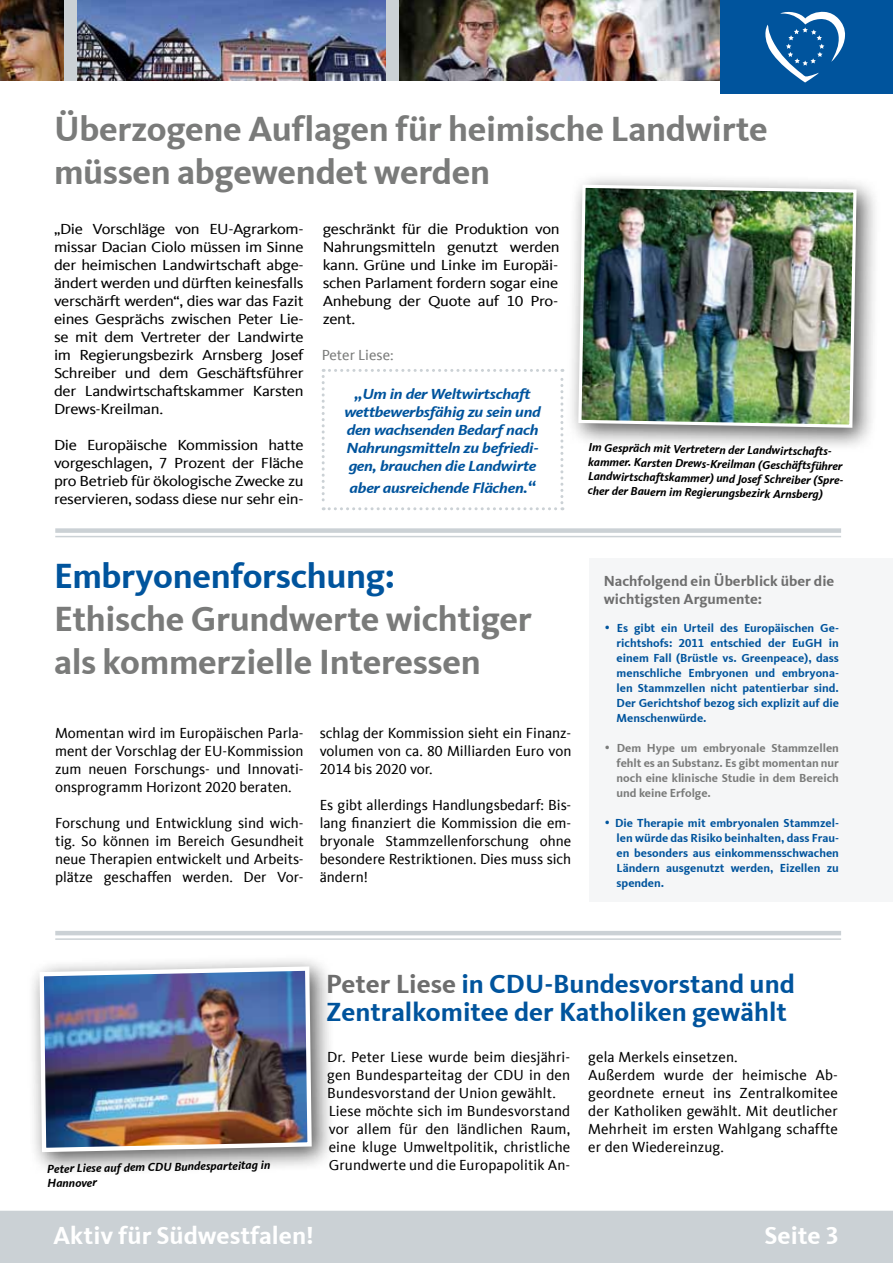
<style>
.page{position:relative;width:893px;height:1263px;background:#fff}
.page>*{position:absolute;margin:0;border:0;box-sizing:border-box;transform-origin:0 0}
.t1{font:700 36px/43.2px "CDU Kievit Tab";letter-spacing:-.01em;color:#7a7b7a}
.t2{font:700 36px "CDU Kievit Tab";letter-spacing:-.01em;color:#00549d}
.t3{font:700 27px/28.5px "CDU Kievit Tab";color:#00549d}
.t4{font:700 25.35px "CDU Kievit Tab";color:#fff}
.t5{font:15px/18px "CDU Kievit Tab";letter-spacing:.005em;color:#000;text-align:justify}
.t6{font:15px/18px "CDU Kievit Tab";letter-spacing:.005em;color:#000;text-align:justify;scale:1.1 1}
.t7{font:italic 700 15px/18px "CDU Kievit Tab";letter-spacing:-.02em;color:#00549d;text-align:center;scale:1.1 1}
.t8{font:700 15px/18px "CDU Kievit Tab";color:#6e6e6e}
.t9{font:15px "CDU Kievit Tab";color:#7a7b7a}
.t10{font:700 12px/15px "CDU Kievit Tab";color:#00549d;text-align:justify}
.t11{font:italic 700 12px/14.4px "CDU Kievit Tab";color:#000}
.t12{font:700 12px/15px "CDU Kievit Tab";color:#7a7b7a;text-align:justify}
.s1{font-size:18px}
.s2{font-family:"Avant Garde IT Cby BT";font-weight:400}
.s3{color:#6e6e6e}
</style>
<div class="page">
<div style="left:0;top:1209px;width:893px;height:54px;background:#cbd1d5"></div>
<img style="left:77px;top:0;width:309px;height:81px">
<div style="left:589px;top:558px;width:304px;height:344px;background:#f5f6f7"></div>
<img style="left:399px;top:0;width:321px;height:81px">
<div style="left:55px;top:528px;width:786px;height:5px;background:#cbd1d5"></div>
<hr style="left:55px;top:536px;width:786px;height:1px;background:#cbd1d5">
<svg style="left:55px;top:935px;width:786px;height:1px"></svg>
<hr style="left:55px;top:931px;width:786px;height:4px;background:#cbd1d5">
<hr style="left:55px;top:938px;width:786px;height:2px;background:#cbd1d5">
<div style="left:27px;top:954px;width:309px;height:222px;background:#000;opacity:.65"></div>
<img style="left:37px;top:964px;width:277px;height:190px">
<hr style="left:0;top:1208px;width:893px;height:3px;background:#fff">
<div style="left:566px;top:172px;width:315px;height:280px;background:#000;opacity:.65"></div>
<img style="left:577px;top:183px;width:281px;height:246px">
<svg style="left:322px;top:369px;width:241px;height:141px"></svg>
<div style="left:720px;top:0;width:173px;height:94px;background:#00549d"></div>
<svg style="left:765px;top:11px;width:80px;height:72px"></svg>
<img style="left:0;top:0;width:64px;height:81px">
<div style="left:64px;top:0;width:13px;height:81px;background:#cbd1d5"></div>
<div style="left:386px;top:0;width:13px;height:81px;background:#cbd1d5"></div>
<h1 class="t1" style="left:54px;top:107px;width:715px">Überzogene Auflagen für heimische Landwirte müssen abgewendet werden</h1>
<p class="t6" style="left:54px;top:220px;width:228px">„Die Vorschläge von EU-Agrarkom&shy;missar Dacian Ciolo müssen im Sinne der heimischen Landwirtschaft abge&shy;ändert werden und dürften keinesfalls verschärft werden“, dies war das Fazit eines Gesprächs zwischen Peter Lie&shy;se mit dem Vertreter der Landwirte im Regierungsbezirk Arnsberg Josef Schreiber und dem Geschäftsführer der Landwirtschaftskammer Karsten Drews-Kreilman.</p>
<p class="t6" style="left:54px;top:436px;width:228px">Die Europäische Kommission hatte vorgeschlagen, 7 Prozent der Fläche pro Betrieb für ökologische Zwecke zu reservieren, sodass diese nur sehr ein-</p>
<p class="t6" style="left:323px;top:220px;width:217px">geschränkt für die Produktion von Nahrungsmitteln genutzt werden kann. Grüne und Linke im Europäi&shy;schen Parlament fordern sogar eine Anhebung der Quote auf 10 Pro&shy;zent.</p>
<p class="t9" style="left:322px;top:347px;width:74px">Peter Liese:</p>
<p class="t7" style="left:344px;top:385px;width:180px"><span class="s1">„</span>Um in der Weltwirtschaft wettbewerbsfähig zu sein und den wachsenden Bedarf nach<br>Nahrungsmitteln zu befriedi&shy;gen, brauchen die Landwirte</p>
<p class="t7" style="left:350px;top:479px;width:171px">aber ausreichende Flächen.<span class="s1">“</span></p>
<p class="t11" style="left:589px;top:440px;width:259px;rotate:1deg">Im Gespräch mit Vertretern der Landwirtschafts&shy;kammer. Karsten Drews-Kreilman (Geschäftsführer Landwirtschaftskammer) und Josef Schreiber (Spre&shy;cher der Bauern im Regierungsbezirk Arnsberg)</p>
<h1 class="t2" style="left:54px;top:554px;width:343px">Embryonenforschung:</h1>
<h1 class="t1" style="left:54px;top:597px;width:479px">Ethische Grundwerte wichtiger als kommerzielle Interessen</h1>
<p class="t5" style="left:55px;top:724px;width:250px">Momentan wird im Europäischen Parla&shy;ment der Vorschlag der EU-Kommission zum neuen Forschungs- und Innovati&shy;onsprogramm Horizont 2020 beraten.</p>
<p class="t5" style="left:55px;top:814px;width:250px">Forschung und Entwicklung sind wich&shy;tig. So können im Bereich Gesundheit neue Therapien entwickelt und Arbeits&shy;plätze geschaffen werden. Der Vor-</p>
<p class="t5" style="left:320px;top:724px;width:253px">schlag der Kommission sieht ein Finanz&shy;volumen von ca. 80 Milliarden Euro von 2014 bis 2020 vor.</p>
<p class="t5" style="left:320px;top:796px;width:253px">Es gibt allerdings Handlungsbedarf: Bis&shy;lang finanziert die Kommission die em&shy;bryonale Stammzellenforschung ohne besondere Restriktionen. Dies muss sich ändern!</p>
<p class="t8" style="left:604px;top:572px;width:232px">Nachfolgend ein Überblick über die wichtigsten Argumente:</p>
<p class="t10" style="left:617px;top:620px;width:224px;text-indent:-13px"><span class="s2">•</span> Es gibt ein Urteil des Europäischen Ge&shy;richtshofs: 2011 entschied der EuGH in einem Fall (Brüstle vs. Greenpeace), dass menschliche Embryonen und embryona&shy;len Stammzellen nicht patentierbar sind.<br>Der Gerichtshof bezog sich explizit auf die Menschenwürde.</p>
<p class="t12" style="left:617px;top:740px;width:224px;text-indent:-13px"><span class="s2">•</span> Dem Hype um embryonale Stammzellen fehlt es an Substanz. Es gibt momentan nur noch eine klinische Studie in dem Bereich und keine Erfolge.</p>
<p class="t10" style="left:617px;top:815px;width:224px;text-indent:-13px"><span class="s2">•</span> Die Therapie mit embryonalen Stammzel&shy;len würde das Risiko beinhalten, dass Frau&shy;en besonders aus einkommensschwachen Ländern ausgenutzt werden, Eizellen zu spenden.</p>
<p class="t11" style="left:47px;top:1161px;width:225px;rotate:-1deg">Peter Liese auf dem CDU Bundesparteitag in<br>Hannover</p>
<h2 class="t3" style="left:326px;top:970px;width:470px"><span class="s3">Peter Liese</span> in CDU-Bundesvorstand und<br>Zentralkomitee der Katholiken gewählt</h2>
<p class="t5" style="left:327px;top:1048px;width:245px;text-align:left">Dr. Peter Liese wurde beim diesjähri&shy;gen Bundesparteitag der CDU in den Bundesvorstand der Union gewählt.<br>Liese möchte sich im Bundesvorstand vor allem für den ländlichen Raum, eine kluge Umweltpolitik, christliche Grundwerte und die Europapolitik An-</p>
<p class="t5" style="left:588px;top:1048px;width:251px;text-align:left">gela Merkels einsetzen.<br>Außerdem wurde der heimische Ab&shy;geordnete erneut ins Zentralkomitee der Katholiken gewählt. Mit deutlicher<br>Mehrheit im ersten Wahlgang schaffte er den Wiedereinzug.</p>
<h3 class="t4" style="left:53px;top:1221px;width:262px">Aktiv für Südwestfalen!</h3>
<h3 class="t4" style="left:764px;top:1221px;width:76px">Seite 3</h3>
</div>
